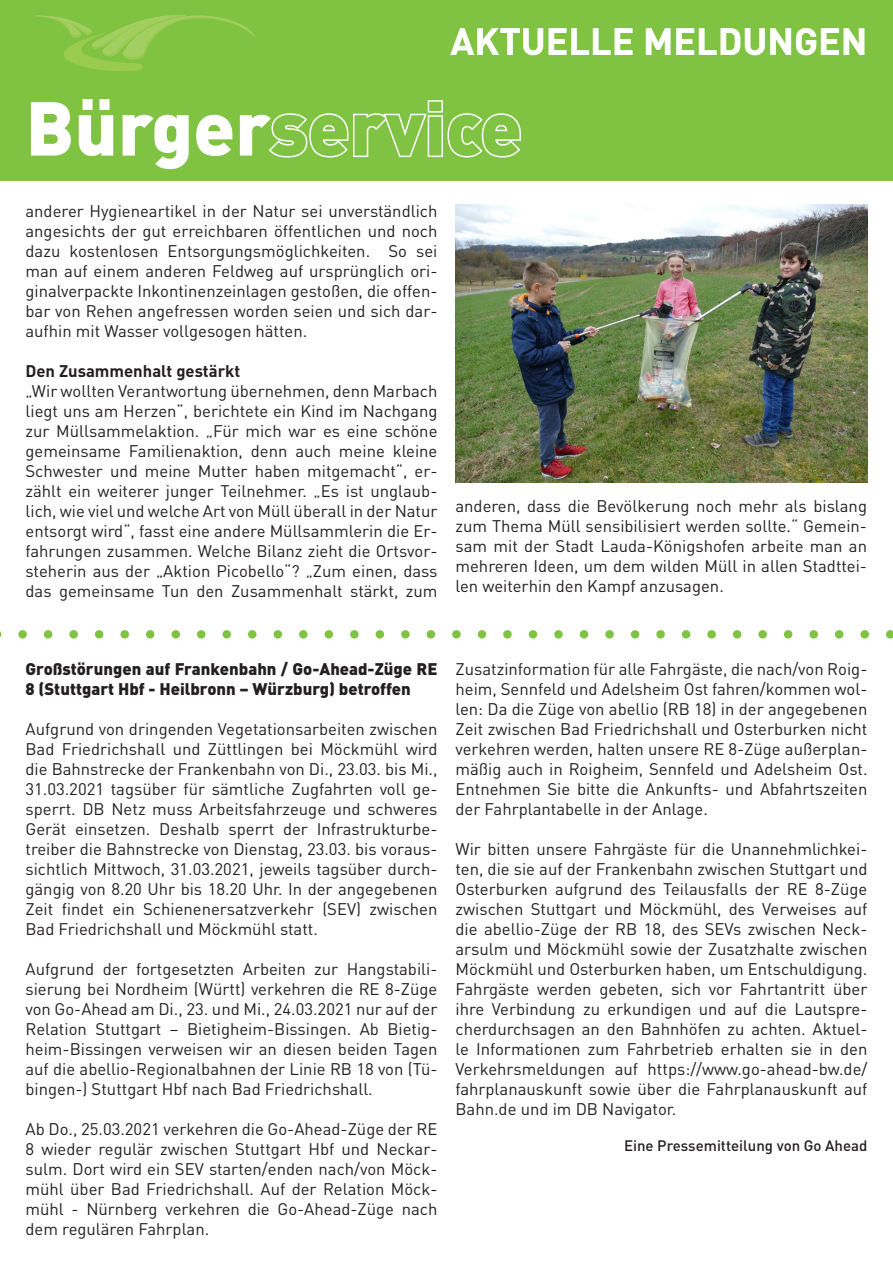
<style>
.page{position:relative;width:893px;height:1263px;background:#fff}
.page>*{position:absolute;margin:0;border:0;box-sizing:border-box;transform-origin:0 0}
.t1{font:900 75px "DIN Pro";color:#80c342}
.t2{font:700 37.5px "DIN Pro";color:#fff}
.t3{font:16.65px/20px "DIN Pro";color:#231f20;text-align:justify}
.t4{font:900 16.65px/20px "DIN Pro";color:#231f20}
.t5{font:700 16.65px "DIN Pro";color:#231f20}
.t6{font:500 15px "DIN Pro";color:#231f20}
.s1{color:#fff}
</style>
<div class="page">
<div style="left:0;top:0;width:893px;height:180px;background:#80c342"></div>
<svg style="left:35px;top:15px;width:221px;height:56px"></svg>
<svg style="left:268px;top:100px;width:253px;height:58px"></svg>
<img style="left:455px;top:204px;width:412px;height:278px">
<svg style="left:0;top:630px;width:893px;height:9px"></svg>
<h2 class="t2" style="left:451px;top:15px;width:418px">AKTUELLE MELDUNGEN</h2>
<h1 class="t1" style="left:26px;top:77px;width:498px"><span class="s1">Bürger</span>service</h1>
<p class="t3" style="left:26px;top:200px;width:413px">anderer Hygieneartikel in der Natur sei unverständlich angesichts der gut erreichbaren öffentlichen und noch dazu kostenlosen Entsorgungsmöglichkeiten. So sei man auf einem anderen Feldweg auf ursprünglich ori&shy;ginalverpackte Inkontinenzeinlagen gestoßen, die offen&shy;bar von Rehen angefressen worden seien und sich dar&shy;aufhin mit Wasser vollgesogen hätten.</p>
<p class="t5" style="left:26px;top:359px;width:216px">Den Zusammenhalt gestärkt</p>
<p class="t3" style="left:26px;top:380px;width:414px">„Wir wollten Verantwortung übernehmen, denn Marbach liegt uns am Herzen“, berichtete ein Kind im Nachgang zur Müllsammelaktion. „Für mich war es eine schöne gemeinsame Familienaktion, denn auch meine kleine Schwester und meine Mutter haben mitgemacht“, er&shy;zählt ein weiterer junger Teilnehmer. „Es ist unglaub&shy;lich, wie viel und welche Art von Müll überall in der Natur entsorgt wird“, fasst eine andere Müllsammlerin die Er&shy;fahrungen zusammen. Welche Bilanz zieht die Ortsvor&shy;steherin aus der „Aktion Picobello“? „Zum einen, dass das gemeinsame Tun den Zusammenhalt stärkt, zum</p>
<p class="t3" style="left:455px;top:496px;width:413px">anderen, dass die Bevölkerung noch mehr als bislang zum Thema Müll sensibilisiert werden sollte.“ Gemein&shy;sam mit der Stadt Lauda-Königshofen arbeite man an mehreren Ideen, um dem wilden Müll in allen Stadttei&shy;len weiterhin den Kampf anzusagen.</p>
<p class="t4" style="left:26px;top:659px;width:413px">Großstörungen auf Frankenbahn / Go-Ahead-Züge RE<br>8 (Stuttgart Hbf - Heilbronn – Würzburg) betroffen</p>
<p class="t3" style="left:26px;top:719px;width:413px">Aufgrund von dringenden Vegetationsarbeiten zwischen Bad Friedrichshall und Züttlingen bei Möckmühl wird die Bahnstrecke der Frankenbahn von Di., 23.03. bis Mi., 31.03.2021 tagsüber für sämtliche Zugfahrten voll ge&shy;sperrt. DB Netz muss Arbeitsfahrzeuge und schweres Gerät einsetzen. Deshalb sperrt der Infrastrukturbe&shy;treiber die Bahnstrecke von Dienstag, 23.03. bis voraus&shy;sichtlich Mittwoch, 31.03.2021, jeweils tagsüber durch&shy;gängig von 8.20 Uhr bis 18.20 Uhr. In der angegebenen Zeit findet ein Schienenersatzverkehr (SEV) zwischen Bad Friedrichshall und Möckmühl statt.</p>
<p class="t3" style="left:26px;top:959px;width:413px">Aufgrund der fortgesetzten Arbeiten zur Hangstabili&shy;sierung bei Nordheim (Württ) verkehren die RE 8-Züge von Go-Ahead am Di., 23. und Mi., 24.03.2021 nur auf der Relation Stuttgart – Bietigheim-Bissingen. Ab Bietig&shy;heim-Bissingen verweisen wir an diesen beiden Tagen auf die abellio-Regionalbahnen der Linie RB 18 von (Tü&shy;bingen-) Stuttgart Hbf nach Bad Friedrichshall.</p>
<p class="t3" style="left:26px;top:1119px;width:413px">Ab Do., 25.03.2021 verkehren die Go-Ahead-Züge der RE 8 wieder regulär zwischen Stuttgart Hbf und Neckar&shy;sulm. Dort wird ein SEV starten/enden nach/von Möck&shy;mühl über Bad Friedrichshall. Auf der Relation Möck&shy;mühl - Nürnberg verkehren die Go-Ahead-Züge nach dem regulären Fahrplan.</p>
<p class="t3" style="left:455px;top:659px;width:413px">Zusatzinformation für alle Fahrgäste, die nach/von Roig&shy;heim, Sennfeld und Adelsheim Ost fahren/kommen wol&shy;len: Da die Züge von abellio (RB 18) in der angegebenen Zeit zwischen Bad Friedrichshall und Osterburken nicht verkehren werden, halten unsere RE 8-Züge außerplan&shy;mäßig auch in Roigheim, Sennfeld und Adelsheim Ost.<br>Entnehmen Sie bitte die Ankunfts- und Abfahrtszeiten der Fahrplantabelle in der Anlage.</p>
<p class="t3" style="left:455px;top:839px;width:413px">Wir bitten unsere Fahrgäste für die Unannehmlichkei&shy;ten, die sie auf der Frankenbahn zwischen Stuttgart und Osterburken aufgrund des Teilausfalls der RE 8-Züge zwischen Stuttgart und Möckmühl, des Verweises auf die abellio-Züge der RB 18, des SEVs zwischen Neck&shy;arsulm und Möckmühl sowie der Zusatzhalte zwischen Möckmühl und Osterburken haben, um Entschuldigung.<br>Fahrgäste werden gebeten, sich vor Fahrtantritt über ihre Verbindung zu erkundigen und auf die Lautspre&shy;cherdurchsagen an den Bahnhöfen zu achten. Aktuel&shy;le Informationen zum Fahrbetrieb erhalten sie in den Verkehrsmeldungen auf https://www.go-ahead-bw.de/ fahrplanauskunft sowie über die Fahrplanauskunft auf Bahn.de und im DB Navigator.</p>
<p class="t6" style="left:624px;top:1136px;width:245px">Eine Pressemitteilung von Go Ahead</p>
</div>
